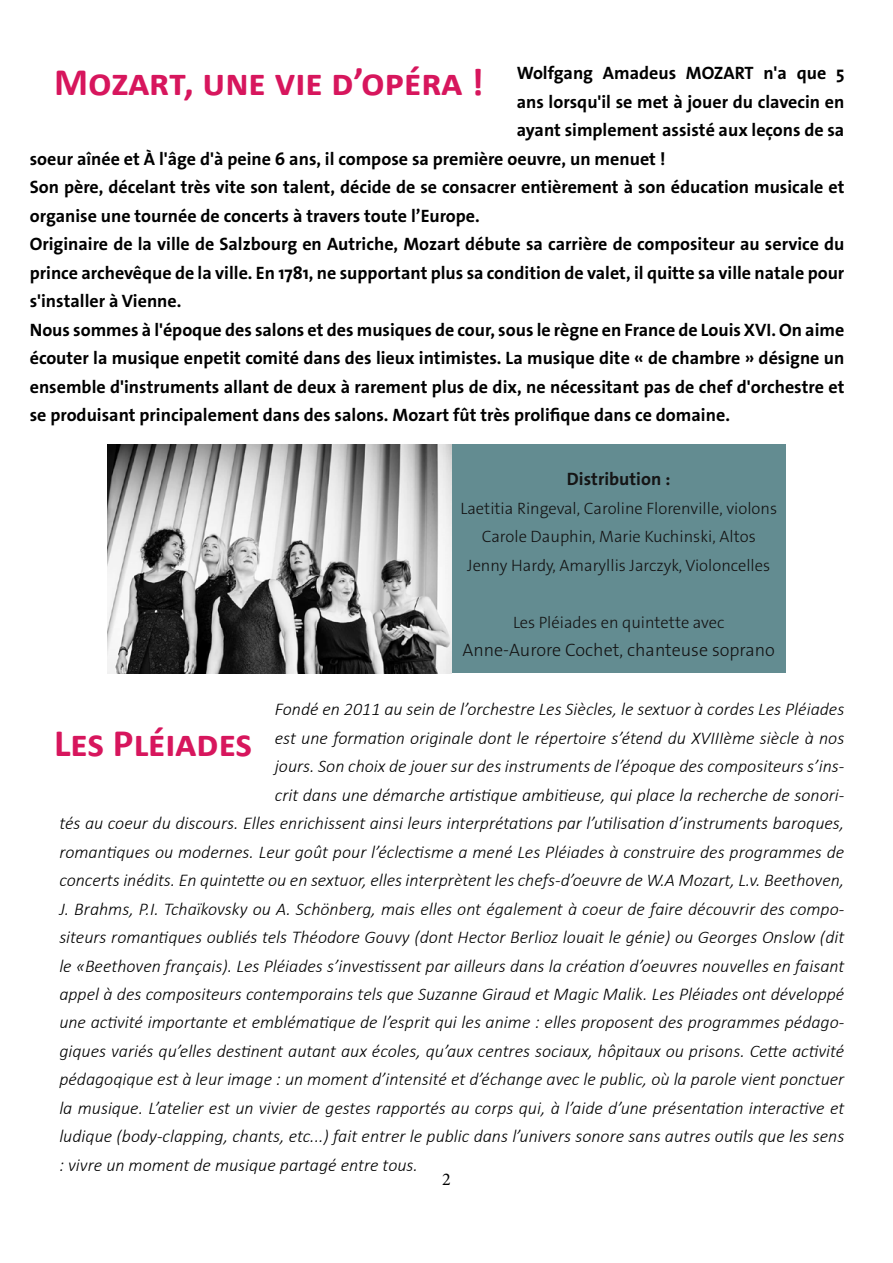
<style>
.page{position:relative;width:893px;height:1263px;background:#fff}
.page>*{position:absolute;margin:0;border:0;box-sizing:border-box;transform-origin:0 0}
.t1{font:700 39px "Calibri";color:#d7165d}
.t2{font:italic 300 18px "Calibri";color:#000}
.t3{font:700 18px "The Sans Os F";color:#000}
.t4{font:300 18px "The Sans Os F";color:#000}
.t5{font:18px "Minion Pro";color:#000}
.t6{font:300 16.5px/28.5px "The Sans Os F";color:#000;text-align:center}
.s1{font-family:"Calibri";font-size:39px;color:#d7165d}
</style>
<div class="page">
<div style="left:452px;top:445px;width:334px;height:228px;background:#638c91"></div>
<img style="left:107px;top:445px;width:345px;height:228px">
<p class="t3" style="left:54px;top:62px;width:792px"><span class="s1">Mozart, une vie d’opéra !</span> Wolfgang Amadeus MOZART n'a que 5</p>
<p class="t3" style="left:517px;top:90px;width:329px">ans lorsqu'il se met à jouer du clavecin en</p>
<p class="t3" style="left:517px;top:119px;width:329px">ayant simplement assisté aux leçons de sa</p>
<p class="t3" style="left:30px;top:147px;width:637px">soeur aînée et À l'âge d'à peine 6 ans, il compose sa première oeuvre, un menuet !</p>
<p class="t3" style="left:30px;top:176px;width:816px">Son père, décelant très vite son talent, décide de se consacrer entièrement à son éducation musicale et</p>
<p class="t3" style="left:30px;top:204px;width:452px">organise une tournée de concerts à travers toute l’Europe.</p>
<p class="t3" style="left:30px;top:233px;width:816px">Originaire de la ville de Salzbourg en Autriche, Mozart débute sa carrière de compositeur au service du</p>
<p class="t3" style="left:30px;top:261px;width:816px">prince archevêque de la ville. En 1781, ne supportant plus sa condition de valet, il quitte sa ville natale pour</p>
<p class="t3" style="left:30px;top:290px;width:153px">s'installer à Vienne.</p>
<p class="t3" style="left:30px;top:318px;width:816px">Nous sommes à l'époque des salons et des musiques de cour, sous le règne en France de Louis XVI. On aime</p>
<p class="t3" style="left:30px;top:347px;width:816px">écouter la musique enpetit comité dans des lieux intimistes. La musique dite « de chambre » désigne un</p>
<p class="t3" style="left:30px;top:375px;width:816px">ensemble d'instruments allant de deux à rarement plus de dix, ne nécessitant pas de chef d'orchestre et</p>
<p class="t3" style="left:30px;top:404px;width:702px">se produisant principalement dans des salons. Mozart fût très prolifique dans ce domaine.</p>
<p class="t3" style="left:567px;top:468px;width:105px">Distribution :</p>
<p class="t6" style="left:460px;top:494px;width:318px">Laetitia Ringeval, Caroline Florenville, violons<br>Carole Dauphin, Marie Kuchinski, Altos<br>Jenny Hardy, Amaryllis Jarczyk, Violoncelles</p>
<p class="t6" style="left:513px;top:608px;width:213px">Les Pléiades en quintette avec</p>
<p class="t4" style="left:462px;top:639px;width:314px">Anne-Aurore Cochet, chanteuse soprano</p>
<p class="t2" style="left:275px;top:698px;width:571px">Fondé en 2011 au sein de l’orchestre Les Siècles, le sextuor à cordes Les Pléiades</p>
<p class="t2" style="left:275px;top:726px;width:571px">est une formation originale dont le répertoire s’étend du XVIIIème siècle à nos</p>
<p class="t2" style="left:275px;top:755px;width:571px">jours. Son choix de jouer sur des instruments de l’époque des compositeurs s’ins-</p>
<p class="t2" style="left:275px;top:783px;width:571px">crit dans une démarche artistique ambitieuse, qui place la recherche de sonori-</p>
<p class="t2" style="left:59px;top:812px;width:786px">tés au coeur du discours. Elles enrichissent ainsi leurs interprétations par l’utilisation d’instruments baroques,</p>
<p class="t2" style="left:59px;top:840px;width:786px">romantiques ou modernes. Leur goût pour l’éclectisme a mené Les Pléiades à construire des programmes de</p>
<p class="t2" style="left:59px;top:869px;width:786px">concerts inédits. En quintette ou en sextuor, elles interprètent les chefs-d’oeuvre de W.A Mozart, L.v. Beethoven,</p>
<p class="t2" style="left:59px;top:897px;width:786px">J. Brahms, P.I. Tchaïkovsky ou A. Schönberg, mais elles ont également à coeur de faire découvrir des compo-</p>
<p class="t2" style="left:59px;top:926px;width:787px">siteurs romantiques oubliés tels Théodore Gouvy (dont Hector Berlioz louait le génie) ou Georges Onslow (dit</p>
<p class="t2" style="left:59px;top:954px;width:787px">le «Beethoven français). Les Pléiades s’investissent par ailleurs dans la création d’oeuvres nouvelles en faisant</p>
<p class="t2" style="left:59px;top:983px;width:786px">appel à des compositeurs contemporains tels que Suzanne Giraud et Magic Malik. Les Pléiades ont développé</p>
<p class="t2" style="left:59px;top:1011px;width:786px">une activité importante et emblématique de l’esprit qui les anime : elles proposent des programmes pédago-</p>
<p class="t2" style="left:59px;top:1040px;width:786px">giques variés qu’elles destinent autant aux écoles, qu’aux centres sociaux, hôpitaux ou prisons. Cette activité</p>
<p class="t2" style="left:59px;top:1068px;width:786px">pédagoqique est à leur image : un moment d’intensité et d’échange avec le public, où la parole vient ponctuer</p>
<p class="t2" style="left:59px;top:1097px;width:787px">la musique. L’atelier est un vivier de gestes rapportés au corps qui, à l’aide d’une présentation interactive et</p>
<p class="t2" style="left:59px;top:1125px;width:786px">ludique (body-clapping, chants, etc...) fait entrer le public dans l’univers sonore sans autres outils que les sens</p>
<p class="t2" style="left:59px;top:1154px;width:360px">: vivre un moment de musique partagé entre tous.</p>
<h1 class="t1" style="left:54px;top:718px;width:200px">Les Pléiades</h1>
<p class="t5" style="left:442px;top:1167px;width:10px">2</p>
</div>
